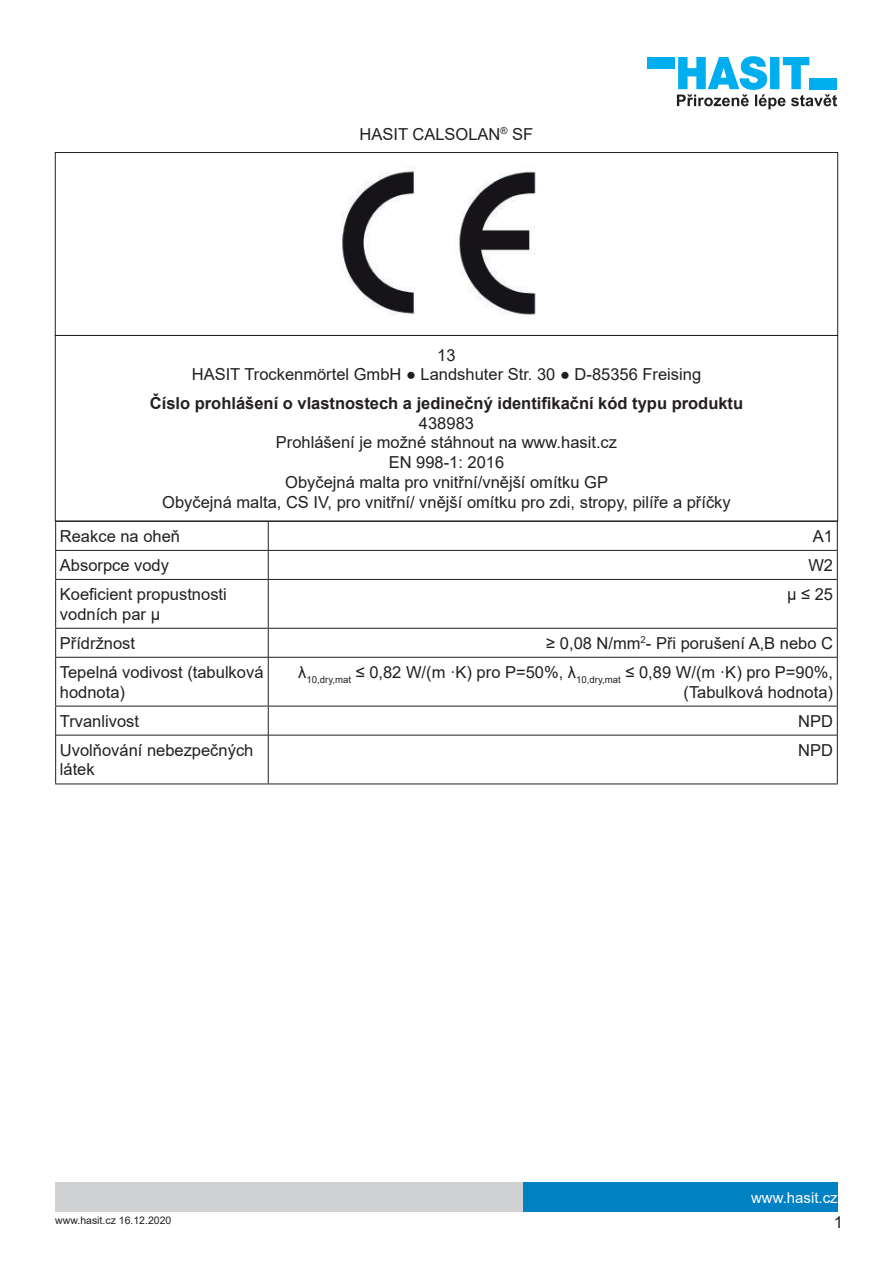
<style>
.page{position:relative;width:893px;height:1263px;background:#fff}
.page>*{position:absolute;margin:0;border:0;box-sizing:border-box;transform-origin:0 0}
.t1{font:16.5px/19.8px "Arial";color:#231f20}
.t2{font:700 16.5px "Arial";color:#231f20}
.t3{font:15px "Arial";color:#fff}
.t4{font:10.5px "Arial";color:#231f20}
</style>
<div class="page">
<div style="left:523px;top:1182px;width:315px;height:30px;background:#0081c3"></div>
<div style="left:55px;top:1182px;width:468px;height:30px;background:#d1d2d4"></div>
<div style="left:647px;top:57px;width:28px;height:11px;background:#00aeef"></div>
<svg style="left:677px;top:56px;width:160px;height:53px"></svg>
<img style="left:342px;top:166px;width:194px;height:149px">
<div style="left:55px;top:152px;width:783px;height:184px;border:1px solid #231f20"></div>
<div style="left:55px;top:335px;width:783px;height:186px;border:1px solid #231f20"></div>
<hr style="left:55px;top:521px;width:213px;height:1px;background:#231f20">
<hr style="left:268px;top:521px;width:570px;height:1px;background:#231f20">
<hr style="left:55px;top:550px;width:213px;height:1px;background:#231f20">
<svg style="left:55px;top:522px;width:1px;height:57px"></svg>
<hr style="left:268px;top:550px;width:570px;height:1px;background:#231f20">
<svg style="left:268px;top:522px;width:1px;height:57px"></svg>
<svg style="left:837px;top:522px;width:1px;height:57px"></svg>
<hr style="left:55px;top:579px;width:1px;height:49px;background:#231f20">
<hr style="left:268px;top:580px;width:1px;height:48px;background:#231f20">
<hr style="left:837px;top:579px;width:1px;height:49px;background:#231f20">
<hr style="left:55px;top:628px;width:213px;height:1px;background:#231f20">
<svg style="left:55px;top:629px;width:1px;height:28px"></svg>
<hr style="left:268px;top:628px;width:570px;height:1px;background:#231f20">
<svg style="left:268px;top:629px;width:1px;height:28px"></svg>
<svg style="left:837px;top:629px;width:1px;height:28px"></svg>
<hr style="left:55px;top:657px;width:1px;height:49px;background:#231f20">
<hr style="left:268px;top:657px;width:1px;height:49px;background:#231f20">
<hr style="left:837px;top:657px;width:1px;height:49px;background:#231f20">
<hr style="left:55px;top:706px;width:213px;height:1px;background:#231f20">
<svg style="left:55px;top:706px;width:1px;height:29px"></svg>
<hr style="left:268px;top:706px;width:570px;height:1px;background:#231f20">
<svg style="left:268px;top:706px;width:1px;height:29px"></svg>
<svg style="left:837px;top:706px;width:1px;height:29px"></svg>
<hr style="left:55px;top:735px;width:1px;height:48px;background:#231f20">
<hr style="left:268px;top:735px;width:1px;height:48px;background:#231f20">
<hr style="left:837px;top:735px;width:1px;height:48px;background:#231f20">
<hr style="left:55px;top:783px;width:213px;height:1px;background:#231f20">
<hr style="left:268px;top:783px;width:570px;height:1px;background:#231f20">
<hr style="left:56px;top:579px;width:212px;height:1px;background:#231f20">
<hr style="left:268px;top:579px;width:569px;height:1px;background:#231f20">
<hr style="left:56px;top:657px;width:212px;height:1px;background:#231f20">
<hr style="left:268px;top:657px;width:569px;height:1px;background:#231f20">
<hr style="left:56px;top:735px;width:212px;height:1px;background:#231f20">
<hr style="left:268px;top:735px;width:569px;height:1px;background:#231f20">
<p class="t1" style="left:360px;top:124px;width:175px">HASIT CALSOLAN<sup>®</sup> SF</p>
<p class="t1" style="left:192px;top:345px;width:511px;text-align:center">13<br>HASIT Trockenmörtel GmbH ● Landshuter Str. 30 ● D-85356 Freising</p>
<p class="t2" style="left:150px;top:391px;width:595px">Číslo prohlášení o vlastnostech a jedinečný identifikační kód typu produktu</p>
<p class="t1" style="left:162px;top:413px;width:570px;text-align:center">438983<br>Prohlášení je možné stáhnout na www.hasit.cz<br>EN 998-1: 2016<br>Obyčejná malta pro vnitřní/vnější omítku GP<br>Obyčejná malta, CS IV, pro vnitřní/ vnější omítku pro zdi, stropy, pilíře a příčky</p>
<p class="t1" style="left:60px;top:526px;width:122px">Reakce na oheň</p>
<p class="t1" style="left:813px;top:526px;width:22px">A1</p>
<p class="t1" style="left:60px;top:555px;width:111px">Absorpce vody</p>
<p class="t1" style="left:808px;top:555px;width:26px">W2</p>
<p class="t1" style="left:60px;top:584px;width:168px">Koeficient propustnosti vodních par µ</p>
<p class="t1" style="left:787px;top:584px;width:48px">µ ≤ 25</p>
<p class="t1" style="left:60px;top:633px;width:77px">Přídržnost</p>
<p class="t1" style="left:546px;top:633px;width:288px">≥ 0,08 N/mm<sup>2</sup>- Při porušení A,B nebo C</p>
<p class="t1" style="left:60px;top:662px;width:205px">Tepelná vodivost (tabulková hodnota)</p>
<p class="t1" style="left:298px;top:662px;width:536px;text-align:right">λ<sub>10,dry,mat</sub> ≤ 0,82 W/(m ·K) pro P=50%, λ<sub>10,dry,mat</sub> ≤ 0,89 W/(m ·K) pro P=90%, (Tabulková hodnota)</p>
<p class="t1" style="left:60px;top:711px;width:81px">Trvanlivost</p>
<p class="t1" style="left:798px;top:711px;width:36px">NPD</p>
<p class="t1" style="left:60px;top:740px;width:195px">Uvolňování nebezpečných látek</p>
<p class="t1" style="left:798px;top:740px;width:36px">NPD</p>
<p class="t4" style="left:55px;top:1213px;width:118px">www.hasit.cz 16.12.2020</p>
<p class="t3" style="left:751px;top:1187px;width:88px">www.hasit.cz</p>
<p class="t1" style="left:834px;top:1212px;width:11px">1</p>
</div>
